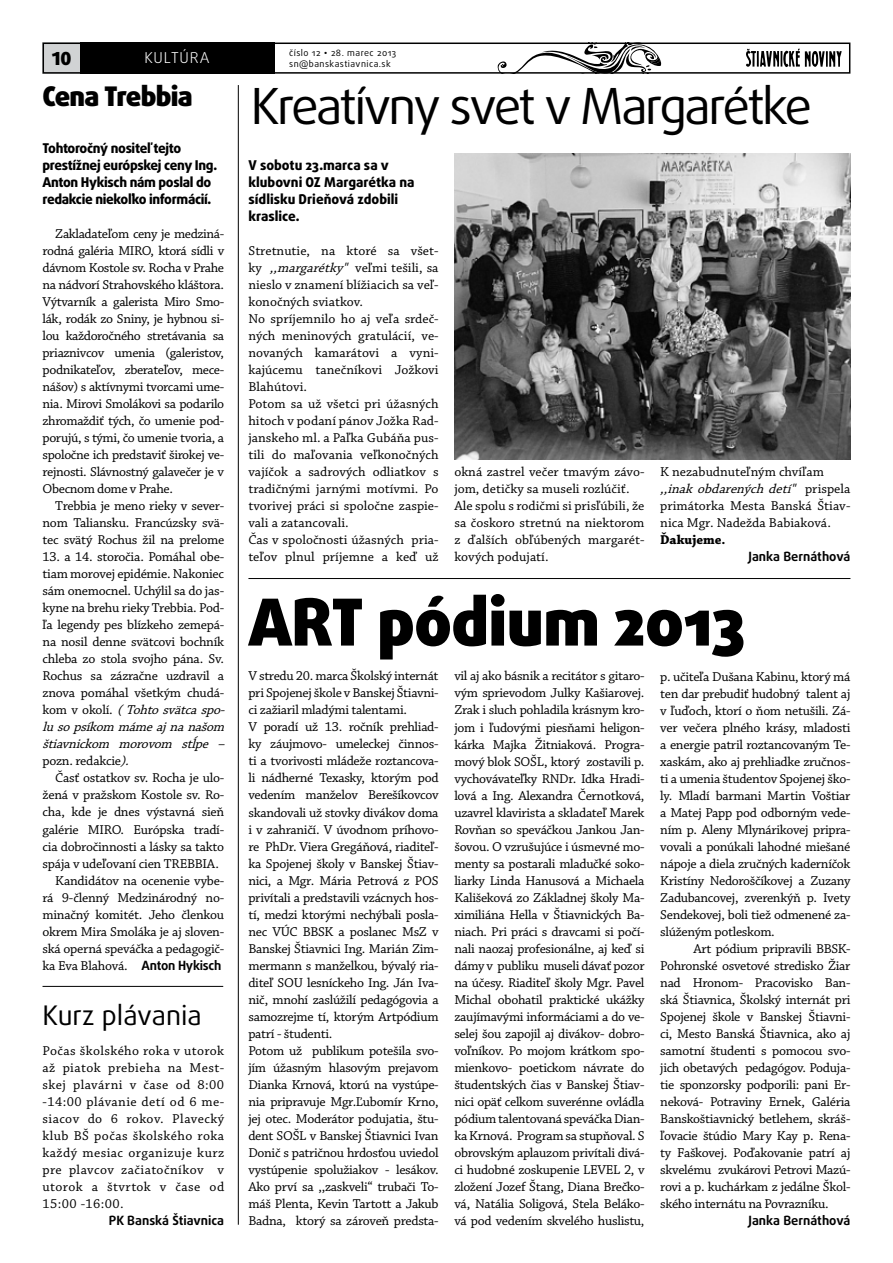
<style>
.page{position:relative;width:893px;height:1263px;background:#fff}
.page>*{position:absolute;margin:0;border:0;box-sizing:border-box;transform-origin:0 0}
.t1{font:900 64.8px "Daxline Pro";letter-spacing:-.01em;color:#000}
.t2{font:49.8px "Daxline Pro";letter-spacing:-.05em;color:#000}
.t3{font:27px "Daxline Pro";color:#000}
.t4{font:900 27px "Daxline Pro";letter-spacing:-.025em;color:#000}
.t5{font:900 18px "Daxline Pro";color:#000}
.t6{font:300 15px "Daxline Pro";letter-spacing:.06em;color:#fff}
.t7{font:13.5px/17px "Chaparral Pro Capt";letter-spacing:-.02em;color:#000;text-align:justify}
.t8{font:13.5px/17px "Chaparral Pro Capt";color:#000}
.t9{font:800 13.5px/17px "Daxline Pro";letter-spacing:-.025em;color:#000}
.t10{font:800 13.5px/17px "Daxline Pro";color:#000}
.t11{font:700 13.5px "Chaparral Pro";letter-spacing:.005em;color:#000}
.t12{font:700 12.75px "Daxline Pro";color:#000}
.t13{font:9px "Daxline Pro";letter-spacing:.05em;color:#000}
.s1{font-family:"Gill Sans MT Pro"}
.s2{font-style:italic}
.s3{font-family:"Daxline Pro";font-weight:700;font-size:12.75px}
</style>
<div class="page">
<div style="left:43px;top:43px;width:46px;height:31px;background:#d1d3d4"></div>
<svg style="left:497px;top:46px;width:165px;height:25px"></svg>
<div style="left:43px;top:43px;width:807px;height:31px;border:2px solid #000"></div>
<div style="left:80px;top:43px;width:194px;height:31px;background:#000"></div>
<svg style="left:746px;top:49px;width:96px;height:18px"></svg>
<hr style="left:238px;top:85px;width:1px;height:1140px;background:#000">
<hr style="left:248px;top:578px;width:602px;height:1px;background:#000">
<hr style="left:43px;top:986px;width:180px;height:1px;background:#000">
<img style="left:454px;top:153px;width:396px;height:306px">
<h3 class="t5" style="left:52px;top:46px;width:21px">10</h3>
<p class="t13" style="left:289px;top:47px;width:109px">číslo 12 <span class="s1">•</span> 28. marec 2013</p>
<p class="t6" style="left:144px;top:48px;width:67px">KULTÚRA</p>
<p class="t13" style="left:289px;top:58px;width:103px">sn@banskastiavnica.sk</p>
<h3 class="t4" style="left:43px;top:78px;width:152px">Cena Trebbia</h3>
<p class="t9" style="left:43px;top:140px;width:176px">Tohtoročný nositeľ tejto prestížnej európskej ceny Ing.<br>Anton Hykisch nám poslal do redakcie niekoľko informácií.</p>
<p class="t7" style="left:43px;top:226px;width:183px;text-indent:13px">Zakladateľom ceny je medziná&shy;rodná galéria MIRO, ktorá sídli v dávnom Kostole sv. Rocha v Prahe na nádvorí Strahovského kláštora.<br>Výtvarník a galerista Miro Smo&shy;lák, rodák zo Sniny, je hybnou si&shy;lou každoročného stretávania sa priaznivcov umenia (galeristov, podnikateľov, zberateľov, mece&shy;nášov) s aktívnymi tvorcami ume&shy;nia. Mirovi Smolákovi sa podarilo zhromaždiť tých, čo umenie pod&shy;porujú, s tými, čo umenie tvoria, a spoločne ich predstaviť širokej ve&shy;rejnosti. Slávnostný galavečer je v Obecnom dome v Prahe.</p>
<p class="t7" style="left:43px;top:498px;width:183px;text-indent:13px">Trebbia je meno rieky v sever&shy;nom Taliansku. Francúzsky svä&shy;tec svätý Rochus žil na prelome</p>
<p class="t7" style="left:43px;top:549px;width:188px;text-align:left">13. a 14. storočia. Pomáhal obe&shy;tiam morovej epidémie. Nakoniec sám onemocnel. Uchýlil sa do jas&shy;kyne na brehu rieky Trebbia. Pod&shy;ľa legendy pes blízkeho zemepá&shy;na nosil denne svätcovi bochník chleba zo stola svojho pána. Sv.<br>Rochus sa zázračne uzdravil a znova pomáhal všetkým chudá&shy;k o m v o k o l í . <span class="s2">(Tohtosvätcaspo&shy;lusopsíkom mámeaj nanašom štiavnickom morovom stĺpe – </span>pozn. redakcie<span class="s2">).</span></p>
<p class="t7" style="left:55px;top:770px;width:170px">Časť ostatkov sv. Rocha je ulo-</p>
<p class="t7" style="left:43px;top:787px;width:183px">žená v pražskom Kostole sv. Ro-</p>
<p class="t7" style="left:43px;top:804px;width:183px">cha, kde je dnes výstavná sieň</p>
<p class="t7" style="left:43px;top:821px;width:183px">galérie MIRO. Európska tradí-</p>
<p class="t7" style="left:43px;top:838px;width:183px">cia dobročinnosti a lásky sa takto</p>
<p class="t7" style="left:43px;top:855px;width:178px">spája v udeľovaní cien TREBBIA.</p>
<p class="t7" style="left:55px;top:872px;width:170px">Kandidátov na ocenenie vybe-</p>
<p class="t7" style="left:43px;top:889px;width:183px">rá 9-členný Medzinárodný no-</p>
<p class="t7" style="left:43px;top:906px;width:183px">minačný komitét. Jeho členkou</p>
<p class="t7" style="left:43px;top:923px;width:183px">okrem Mira Smoláka je aj sloven-</p>
<p class="t7" style="left:43px;top:940px;width:183px">ská operná speváčka a pedagogič-</p>
<p class="t7" style="left:43px;top:957px;width:180px">ka Eva Blahová. <span class="s3">Anton Hykisch</span></p>
<h3 class="t3" style="left:43px;top:997px;width:161px">Kurz plávania</h3>
<p class="t7" style="left:43px;top:1042px;width:183px">Počas školského roka v utorok až piatok prebieha na Mest&shy;skej plavárni v čase od 8:00 -14:00 plávanie detí od 6 me&shy;siacov do 6 rokov. Plavecký klub BŠ počas školského roka každý mesiac organizuje kurz pre plavcov začiatočníkov v utorok a štvrtok v čase od 15:00 -16:00.</p>
<p class="t12" style="left:109px;top:1212px;width:117px">PK Banská Štiavnica</p>
<h2 class="t2" style="left:251px;top:73px;width:563px">Kreatívny svet v Margarétke</h2>
<p class="t10" style="left:248px;top:157px;width:168px">V sobotu 23.marca sa v klubovni OZ Margarétka na sídlisku Drieňová zdobili kraslice.</p>
<p class="t8" style="left:248px;top:243px;width:192px">Stretnutie, na ktoré sa všet&shy;ky <span class="s2">,,margarétky"</span> veľmi te š ili , s a nieslo v znamení blížiacich sa veľ&shy;konočných sviatkov.<br>No spríjemnilo ho aj veľa srdeč&shy;ných meninových gratulácií, ve&shy;novaných kamarátovi a vyni&shy;kajúcemu tanečníkovi Jožkovi<br>Blahútovi.<br>Potom sa už všetci pri úžasných hitoch v podaní pánov Jožka Rad&shy;janskeho ml. a Paľka Gubáňa pus&shy;tili do maľovania veľkonočných vajíčok a sadrových odliatkov s tradičnými jarnými motívmi. Po tvorivej práci si spoločne zaspie&shy;vali a zatancovali.<br>Čas v spoločnosti úžasných pria&shy;teľov plnul príjemne a keď už</p>
<p class="t8" style="left:454px;top:464px;width:192px">okná zastrel večer tmavým závo&shy;jom, detičky sa museli rozlúčiť.<br>Ale spolu s rodičmi si prisľúbili, že sa čoskoro stretnú na niektorom z ďalších obľúbených margarét&shy;kových podujatí.</p>
<p class="t8" style="left:660px;top:464px;width:192px">K nezabudnuteľným chvíľam <span class="s2">,,inakobdarenýchdetí"</span> p r i s p e l a primátorka Mesta Banská Štiav&shy;nica Mgr. Nadežda Babiaková.</p>
<p class="t11" style="left:660px;top:532px;width:67px">Ďakujeme.</p>
<p class="t12" style="left:749px;top:548px;width:103px">Janka Bernáthová</p>
<h1 class="t1" style="left:248px;top:579px;width:498px">ART pódium 2013</h1>
<p class="t7" style="left:248px;top:668px;width:192px;text-align:left">V stredu 20. marca Školský internát pri Spojenej škole v Banskej Štiavni&shy;ci zažiaril mladými talentami.<br>V poradí už 13. ročník prehliad&shy;ky záujmovo- umeleckej činnos&shy;ti a tvorivosti mládeže roztancova&shy;li nádherné Texasky, ktorým pod vedením manželov Berešíkovcov skandovali už stovky divákov doma i v zahraničí. V úvodnom príhovo&shy;re PhDr. Viera Gregáňová, riaditeľ&shy;ka Spojenej školy v Banskej Štiav&shy;nici, a Mgr. Mária Petrová z POS privítali a predstavili vzácnych hos&shy;tí, medzi ktorými nechýbali posla&shy;nec VÚC BBSK a poslanec MsZ v Banskej Štiavnici Ing. Marián Zim&shy;mermann s manželkou, bývalý ria&shy;diteľ SOU lesníckeho Ing. Ján Iva&shy;nič, mnohí zaslúžilí pedagógovia a samozrejme tí, ktorým Artpódium patrí - študenti.<br>Potom už publikum potešila svo&shy;jím úžasným hlasovým prejavom Dianka Krnová, ktorú na vystúpe&shy;nia pripravuje Mgr.Ľubomír Krno, jej otec. Moderátor podujatia, štu&shy;dent SOŠL v Banskej Štiavnici Ivan Donič s patričnou hrdosťou uviedol vystúpenie spolužiakov - lesákov.<br>Ako prví sa ,,zaskveli“ trubači To&shy;máš Plenta, Kevin Tartott a Jakub Badna, ktorý sa zároveň predsta-</p>
<p class="t7" style="left:454px;top:668px;width:192px">vil aj ako básnik a recitátor s gitaro&shy;vým sprievodom Julky Kašiarovej.<br>Zrak i sluch pohladila krásnym kro&shy;jom i ľudovými piesňami heligon&shy;kárka Majka Žitniaková. Progra&shy;mový blok SOŠL, ktorý zostavili p. vychovávateľky RNDr. Idka Hradi&shy;lová a Ing. Alexandra Černotková, uzavrel klavirista a skladateľ Marek Rovňan so speváčkou Jankou Jan&shy;šovou. O vzrušujúce i úsmevné mo&shy;menty sa postarali mladučké soko&shy;liarky Linda Hanusová a Michaela Kališeková zo Základnej školy Ma&shy;ximiliána Hella v Štiavnických Ba&shy;niach. Pri práci s dravcami si počí&shy;nali naozaj profesionálne, aj keď si dámy v publiku museli dávať pozor na účesy. Riaditeľ školy Mgr. Pavel Michal obohatil praktické ukážky zaujímavými informáciami a do ve&shy;selej šou zapojil aj divákov- dobro&shy;voľníkov. Po mojom krátkom spo&shy;mienkovo- poetickom návrate do študentských čias v Banskej Štiav&shy;nici opäť celkom suverénne ovládla pódium talentovaná speváčka Dian&shy;ka Krnová. Program sa stupňoval. S obrovským aplauzom privítali divá&shy;ci hudobné zoskupenie LEVEL 2, v zložení Jozef Štang, Diana Brečko&shy;vá, Natália Soligová, Stela Beláko&shy;vá pod vedením skvelého huslistu,</p>
<p class="t7" style="left:660px;top:668px;width:192px">p. učiteľa Dušana Kabinu, ktorý má ten dar prebudiť hudobný talent aj v ľuďoch, ktorí o ňom netušili. Zá&shy;ver večera plného krásy, mladosti a energie patril roztancovaným Te&shy;xaskám, ako aj prehliadke zručnos&shy;ti a umenia študentov Spojenej ško&shy;ly. Mladí barmani Martin Voštiar a Matej Papp pod odborným vede&shy;ním p. Aleny Mlynárikovej pripra&shy;vovali a ponúkali lahodné miešané nápoje a diela zručných kaderníčok Kristíny Nedoroščíkovej a Zuzany Zadubancovej, zverenkýň p. Ivety Sendekovej, boli tiež odmenené za&shy;slúženým potleskom.</p>
<p class="t7" style="left:660px;top:940px;width:192px;text-indent:33px">Art pódium pripravili BBSK-Pohronské osvetové stredisko Žiar nad Hronom- Pracovisko Ban&shy;ská Štiavnica, Školský internát pri Spojenej škole v Banskej Štiavni&shy;ci, Mesto Banská Štiavnica, ako aj samotní študenti s pomocou svo&shy;jich obetavých pedagógov. Poduja&shy;tie sponzorsky podporili: pani Er&shy;neková- Potraviny Ernek, Galéria Banskoštiavnický betlehem, skráš&shy;ľovacie štúdio Mary Kay p. Rena&shy;ty Faškovej. Poďakovanie patrí aj skvelému zvukárovi Petrovi Mazú&shy;rovi a p. kuchárkam z jedálne Škol&shy;ského internátu na Povrazníku.</p>
<p class="t12" style="left:749px;top:1212px;width:103px">Janka Bernáthová</p>
</div>
